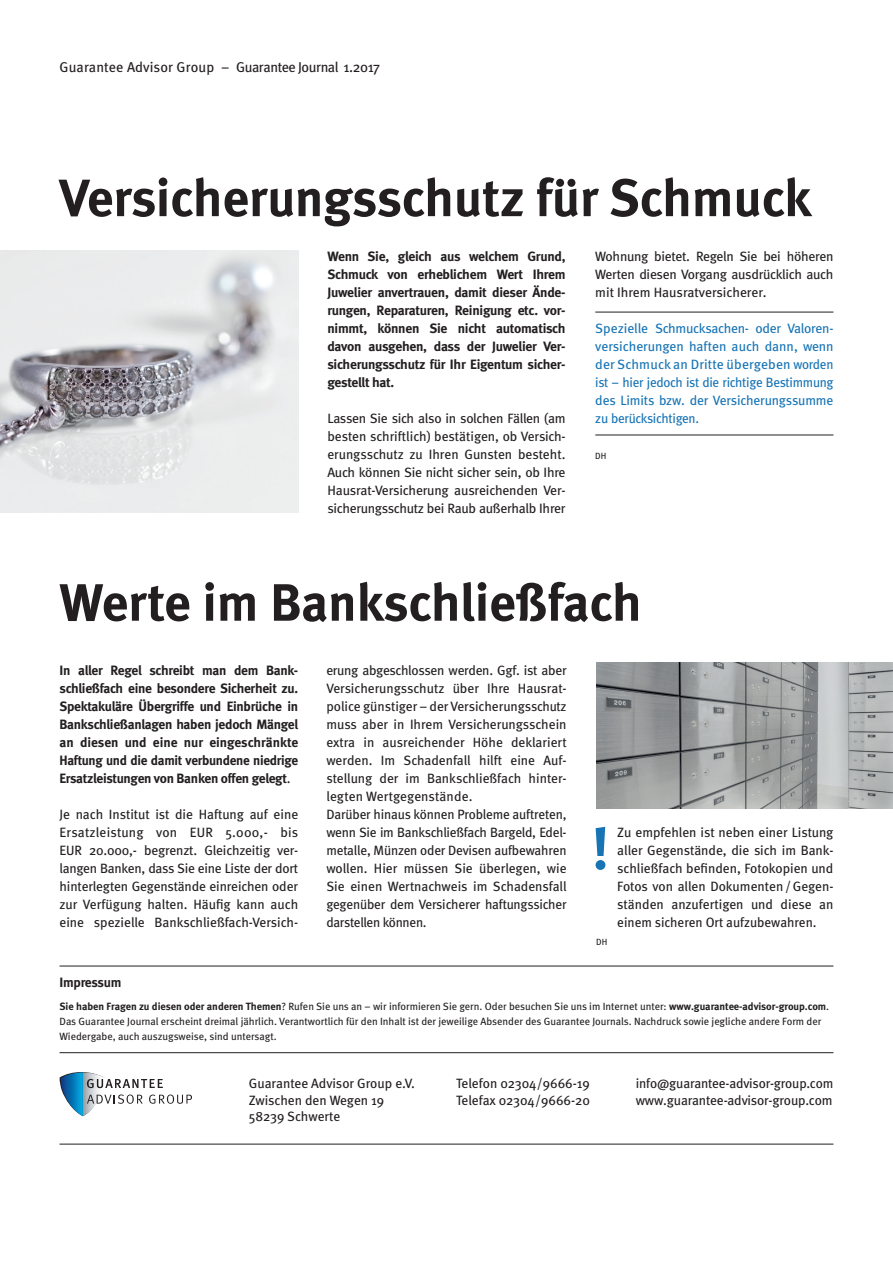
<style>
.page{position:relative;width:893px;height:1263px;background:#fff}
.page>*{position:absolute;margin:0;border:0;box-sizing:border-box;transform-origin:0 0}
.t1{font:700 59.7px "Meta";color:#1774b5}
.t2{font:700 52.5px "Meta";color:#231f20}
.t3{font:14.25px "Meta";color:#231f20}
.t4{font:13.5px/18px "Meta";letter-spacing:-.01em;color:#231f20}
.t5{font:700 13.5px/18px "Meta";letter-spacing:-.02em;color:#231f20;text-align:justify}
.t6{font:13.5px/18px "Meta";letter-spacing:-.02em;color:#1774b5;text-align:justify}
.t7{font:10.5px/15px "Meta";color:#231f20}
.t8{font:9px "Meta";color:#231f20}
.s1{font-weight:400}
.s2{font-weight:700}
</style>
<div class="page">
<hr style="left:60px;top:966px;width:773px;height:1px;background:#231f20">
<svg style="left:60px;top:1072px;width:132px;height:44px"></svg>
<hr style="left:60px;top:1052px;width:773px;height:1px;background:#231f20">
<hr style="left:60px;top:1144px;width:773px;height:1px;background:#231f20">
<hr style="left:595px;top:312px;width:238px;height:1px;background:#231f20">
<hr style="left:595px;top:435px;width:238px;height:1px;background:#231f20">
<img style="left:596px;top:662px;width:297px;height:146px">
<img style="left:0;top:251px;width:298px;height:262px">
<p class="t3" style="left:60px;top:59px;width:322px">Guarantee Advisor Group – Guarantee Journal 1.2017</p>
<h2 class="t2" style="left:60px;top:167px;width:753px">Versicherungsschutz für Schmuck</h2>
<p class="t5" style="left:327px;top:247px;width:240px">Wenn Sie, gleich aus welchem Grund, Schmuck von erheblichem Wert Ihrem Juwelier anvertrauen, damit dieser Ände&shy;rungen, Reparaturen, Reinigung etc. vor&shy;nimmt, können Sie nicht automatisch davon ausgehen, dass der Juwelier Ver&shy;sicherungsschutz für Ihr Eigentum sicher&shy;gestellt hat.</p>
<p class="t4" style="left:327px;top:409px;width:240px;text-align:justify">Lassen Sie sich also in solchen Fällen (am besten schriftlich) bestätigen, ob Versich&shy;erungsschutz zu Ihren Gunsten besteht.<br>Auch können Sie nicht sicher sein, ob Ihre Hausrat-Versicherung ausreichenden Ver&shy;sicherungsschutz bei Raub außerhalb Ihrer</p>
<p class="t4" style="left:595px;top:247px;width:240px;text-align:justify">Wohnung bietet. Regeln Sie bei höheren Werten diesen Vorgang ausdrücklich auch mit Ihrem Hausratversicherer.</p>
<p class="t6" style="left:595px;top:319px;width:240px">Spezielle Schmucksachen- oder Valoren&shy;versicherungen haften auch dann, wenn der Schmuck an Dritte übergeben worden ist – hier jedoch ist die richtige Bestimmung des Limits bzw. der Versicherungssumme zu berücksichtigen.</p>
<p class="t8" style="left:595px;top:450px;width:13px">DH</p>
<h2 class="t2" style="left:60px;top:571px;width:584px">Werte im Bankschließfach</h2>
<p class="t5" style="left:60px;top:661px;width:240px">In aller Regel schreibt man dem Bank&shy;schließfach eine besondere Sicherheit zu.<br>Spektakuläre Übergriffe und Einbrüche in Bankschließanlagen haben jedoch Mängel an diesen und eine nur eingeschränkte Haftung und die damit verbundene niedrige Ersatzleistungen von Banken offen gelegt<span class="s1">.</span></p>
<p class="t4" style="left:60px;top:805px;width:240px;text-align:justify">Je nach Institut ist die Haftung auf eine Ersatzleistung von EUR 5.000,- bis EUR 20.000,- begrenzt. Gleichzeitig ver&shy;langen Banken, dass Sie eine Liste der dort hinterlegten Gegenstände einreichen oder zur Verfügung halten. Häufig kann auch eine spezielle Bankschließfach-Versich-</p>
<p class="t4" style="left:326px;top:661px;width:242px">erung abgeschlossen werden. Ggf. ist aber Versicherungsschutz über Ihre Hausrat&shy;police günstiger – der Versicherungsschutz muss aber in Ihrem Versicherungsschein extra in ausreichender Höhe deklariert werden. Im Schadenfall hilft eine Auf&shy;stellung der im Bankschließfach hinter&shy;legten Wertgegenstände.<br>Darüber hinaus können Probleme auftreten, wenn Sie im Bankschließfach Bargeld, Edel&shy;metalle, Münzen oder Devisen aufbewahren wollen. Hier müssen Sie überlegen, wie Sie einen Wertnachweis im Schadensfall gegenüber dem Versicherer haftungssicher darstellen können.</p>
<h1 class="t1" style="left:592px;top:813px;width:19px">!</h1>
<p class="t8" style="left:596px;top:936px;width:13px">DH</p>
<p class="t4" style="left:617px;top:823px;width:218px;text-align:justify">Zu empfehlen ist neben einer Listung aller Gegenstände, die sich im Bank&shy;schließfach befinden, Fotokopien und Fotos von allen Dokumenten/Gegen&shy;ständen anzufertigen und diese an einem sicheren Ort aufzubewahren.</p>
<p class="t5" style="left:60px;top:974px;width:63px">Impressum</p>
<p class="t7" style="left:60px;top:999px;width:771px"><span class="s2">Sie haben Fragen zu diesen oder anderen Themen</span>? Rufen Sie uns an – wir informieren Sie gern. Oder besuchen Sie uns im Internet unter: <span class="s2">www.guarantee-advisor-group.com</span>.<br>Das Guarantee Journal erscheint dreimal jährlich. Verantwortlich für den Inhalt ist der jeweilige Absender des Guarantee Journals. Nachdruck sowie jegliche andere Form der<br>Wiedergabe, auch auszugsweise, sind untersagt.</p>
<p class="t4" style="left:249px;top:1075px;width:168px;line-height:16.5px">Guarantee Advisor Group e.V.<br>Zwischen den Wegen 19<br>58239 Schwerte</p>
<p class="t4" style="left:456px;top:1075px;width:135px;line-height:16.5px">Telefon 02304/9666-19<br>Telefax 02304/9666-20</p>
<p class="t4" style="left:636px;top:1075px;width:199px;line-height:16.5px">info@guarantee-advisor-group.com www.guarantee-advisor-group.com</p>
</div>
